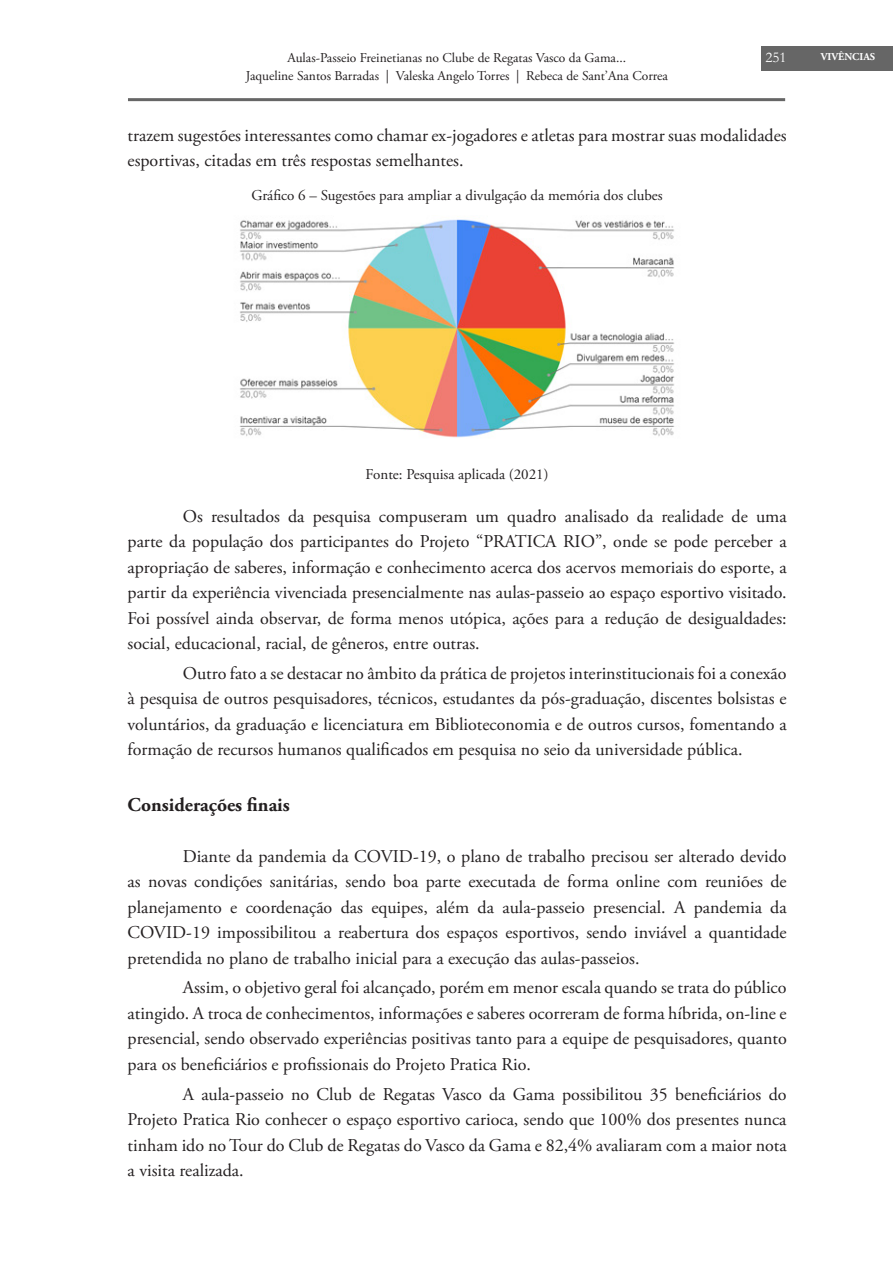
<style>
.page{position:relative;width:893px;height:1263px;background:#fff}
.page>*{position:absolute;margin:0;border:0;box-sizing:border-box;transform-origin:0 0}
.Subtítulos_no_capítu{font:700 19.5px "Adobe Garamond Pro";color:#231f20}
.TEXTO_NORMAL{font:18px/25.5px "Adobe Garamond Pro";color:#231f20;text-align:justify}
.Tabela{font:15px "Adobe Garamond Pro";color:#231f20}
.t1{font:15px "Garamond";color:#fff}
.t2{font:13.5px "Adobe Garamond Pro";color:#231f20}
.t3{font:700 10.5px "Adobe Garamond Pro";color:#fff}
</style>
<div class="page">
<div style="left:761px;top:46px;width:132px;height:25px;background:#666"></div>
<hr style="left:128px;top:98px;width:657px;height:3px;background:#666">
<img style="left:239px;top:216px;width:436px;height:222px">
<p class="t2" style="left:287px;top:49px;width:340px">Aulas-Passeio Freinetianas no Clube de Regatas Vasco da Gama...</p>
<p class="t1" style="left:766px;top:47px;width:23px">251</p>
<p class="t2" style="left:246px;top:67px;width:424px">Jaqueline Santos Barradas | Valeska Angelo Torres | Rebeca de Sant’Ana Correa</p>
<p class="TEXTO_NORMAL" style="left:128px;top:123px;width:661px">trazem sugestões interessantes como chamar ex-jogadores e atletas para mostrar suas modalidades esportivas, citadas em três respostas semelhantes.</p>
<p class="Tabela" style="left:251px;top:186px;width:413px">Gráfico 6 – Sugestões para ampliar a divulgação da memória dos clubes</p>
<p class="t3" style="left:821px;top:50px;width:56px">VIVÊNCIAS</p>
<p class="Tabela" style="left:366px;top:465px;width:184px">Fonte: Pesquisa aplicada (2021)</p>
<p class="TEXTO_NORMAL" style="left:128px;top:504px;width:661px;text-indent:55px">Os resultados da pesquisa compuseram um quadro analisado da realidade de uma parte da população dos participantes do Projeto “PRATICA RIO”, onde se pode perceber a apropriação de saberes, informação e conhecimento acerca dos acervos memoriais do esporte, a partir da experiência vivenciada presencialmente nas aulas-passeio ao espaço esportivo visitado.<br>Foi possível ainda observar, de forma menos utópica, ações para a redução de desigualdades: social, educacional, racial, de gêneros, entre outras.</p>
<p class="TEXTO_NORMAL" style="left:128px;top:661px;width:661px;text-indent:55px">Outro fato a se destacar no âmbito da prática de projetos interinstitucionais foi a conexão à pesquisa de outros pesquisadores, técnicos, estudantes da pós-graduação, discentes bolsistas e voluntários, da graduação e licenciatura em Biblioteconomia e de outros cursos, fomentando a formação de recursos humanos qualificados em pesquisa no seio da universidade pública.</p>
<p class="Subtítulos_no_capítu" style="left:128px;top:793px;width:164px">Considerações finais</p>
<p class="TEXTO_NORMAL" style="left:128px;top:844px;width:661px;text-indent:55px">Diante da pandemia da COVID-19, o plano de trabalho precisou ser alterado devido as novas condições sanitárias, sendo boa parte executada de forma online com reuniões de planejamento e coordenação das equipes, além da aula-passeio presencial. A pandemia da COVID-19 impossibilitou a reabertura dos espaços esportivos, sendo inviável a quantidade pretendida no plano de trabalho inicial para a execução das aulas-passeios.</p>
<p class="TEXTO_NORMAL" style="left:128px;top:975px;width:661px;text-indent:55px">Assim, o objetivo geral foi alcançado, porém em menor escala quando se trata do público atingido. A troca de conhecimentos, informações e saberes ocorreram de forma híbrida, on-line e presencial, sendo observado experiências positivas tanto para a equipe de pesquisadores, quanto para os beneficiários e profissionais do Projeto Pratica Rio.</p>
<p class="TEXTO_NORMAL" style="left:128px;top:1082px;width:661px;text-indent:55px">A aula-passeio no Club de Regatas Vasco da Gama possibilitou 35 beneficiários do Projeto Pratica Rio conhecer o espaço esportivo carioca, sendo que 100% dos presentes nunca tinham ido no Tour do Club de Regatas do Vasco da Gama e 82,4% avaliaram com a maior nota a visita realizada.</p>
</div>
